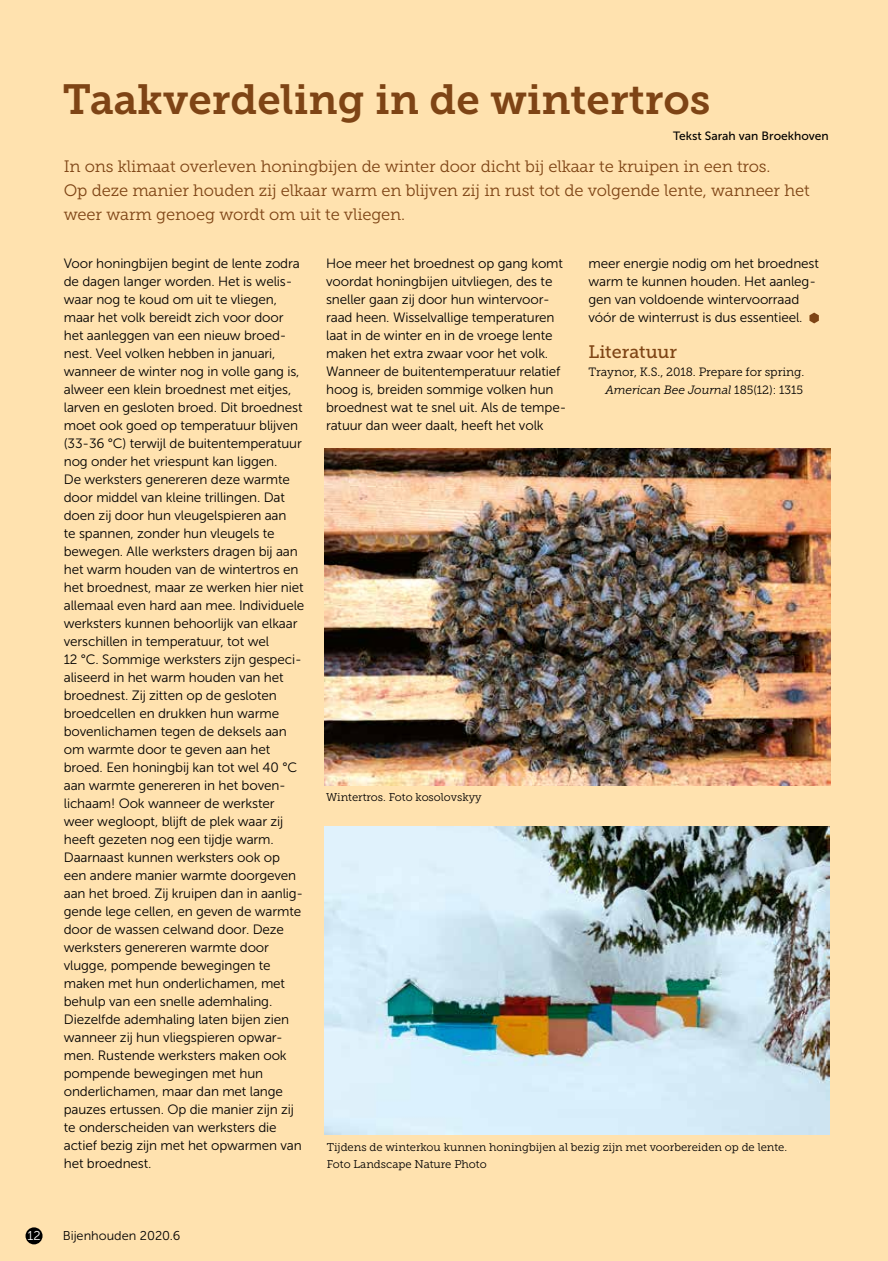
<style>
.page{position:relative;width:888px;height:1261px;background:#ffe2af}
.page>*{position:absolute;margin:0;border:0;box-sizing:border-box;transform-origin:0 0}
.t1{font:42px "Museo Slab 700";color:#7e4415}
.t2{font:18px "Museo Slab 500";color:#7e4415}
.t3{font:16.5px/24px "Museo Slab 300";letter-spacing:-.01em;color:#7e4415}
.t4{font:13.5px/18px "Museo Sans 300";letter-spacing:-.01em;color:#000}
.t5{font:12.75px "Museo Sans 300";color:#000}
.t6{font:12.75px "Museo Sans 300";color:#fff}
.t7{font:12px/18px "Museo Slab 300";letter-spacing:-.005em;color:#000;text-align:right}
.t8{font:12px "Museo Sans 500";color:#000}
.t9{font:11.25px/16.5px "Museo Slab 300";color:#000}
.s1{font-style:italic}
</style>
<div class="page">
<svg style="left:809px;top:313px;width:9px;height:10px"></svg>
<img style="left:325px;top:448px;width:505px;height:337px">
<img style="left:324px;top:826px;width:505px;height:309px">
<div style="left:26px;top:1227px;width:17px;height:17px;background:#000;border-radius:50%"></div>
<h1 class="t1" style="left:63px;top:76px;width:649px">Taakverdeling in de wintertros</h1>
<p class="t3" style="left:64px;top:155px;width:747px">In ons klimaat overleven honingbijen de winter door dicht bij elkaar te kruipen in een tros.<br>Op deze manier houden zij elkaar warm en blijven zij in rust tot de volgende lente, wanneer het weer warm genoeg wordt om uit te vliegen.</p>
<p class="t8" style="left:673px;top:129px;width:157px">Tekst Sarah van Broekhoven</p>
<p class="t4" style="left:64px;top:254px;width:242px">Voor honingbijen begint de lente zodra de dagen langer worden. Het is welis&shy;waar nog te koud om uit te vliegen, maar het volk bereidt zich voor door het aanleggen van een nieuw broed&shy;nest. Veel volken hebben in januari, wanneer de winter nog in volle gang is, alweer een klein broednest met eitjes, larven en gesloten broed. Dit broednest moet ook goed op temperatuur blijven (33-36 °C) terwijl de buitentemperatuur nog onder het vriespunt kan liggen.<br>De werksters genereren deze warmte door middel van kleine trillingen. Dat doen zij door hun vleugelspieren aan<br>te spannen, zonder hun vleugels te bewegen. Alle werksters dragen bij aan het warm houden van de wintertros en het broednest, maar ze werken hier niet allemaal even hard aan mee. Individuele werksters kunnen behoorlijk van elkaar verschillen in temperatuur, tot wel<br>12 °C. Sommige werksters zijn gespeci&shy;aliseerd in het warm houden van het broednest. Zij zitten op de gesloten broedcellen en drukken hun warme bovenlichamen tegen de deksels aan om warmte door te geven aan het broed. Een honingbij kan tot wel 40 °C aan warmte genereren in het boven&shy;lichaam! Ook wanneer de werkster weer wegloopt, blijft de plek waar zij heeft gezeten nog een tijdje warm.<br>Daarnaast kunnen werksters ook op een andere manier warmte doorgeven aan het broed. Zij kruipen dan in aanlig&shy;gende lege cellen, en geven de warmte door de wassen celwand door. Deze werksters genereren warmte door vlugge, pompende bewegingen te maken met hun onderlichamen, met behulp van een snelle ademhaling.<br>Diezelfde ademhaling laten bijen zien wanneer zij hun vliegspieren opwar&shy;men. Rustende werksters maken ook pompende bewegingen met hun onderlichamen, maar dan met lange pauzes ertussen. Op die manier zijn zij te onderscheiden van werksters die actief bezig zijn met het opwarmen van het broednest.</p>
<p class="t4" style="left:588px;top:254px;width:232px">meer energie nodig om het broednest warm te kunnen houden. Het aanleg&shy;gen van voldoende wintervoorraad vóór de winterrust is dus essentieel.</p>
<p class="t4" style="left:326px;top:254px;width:242px">Hoe meer het broednest op gang komt voordat honingbijen uitvliegen, des te sneller gaan zij door hun wintervoor&shy;raad heen. Wisselvallige temperaturen laat in de winter en in de vroege lente maken het extra zwaar voor het volk.<br>Wanneer de buitentemperatuur relatief hoog is, breiden sommige volken hun broednest wat te snel uit. Als de tempe&shy;ratuur dan weer daalt, heeft het volk</p>
<h2 class="t2" style="left:588px;top:342px;width:90px">Literatuur</h2>
<p class="t7" style="left:588px;top:363px;width:217px">Traynor, K.S., 2018. Prepare for spring.<br><span class="s1">American Bee Journal</span> 185(12): 1315</p>
<p class="t9" style="left:326px;top:789px;width:157px">Wintertros. Foto kosolovskyy</p>
<p class="t9" style="left:327px;top:1139px;width:462px">Tijdens de winterkou kunnen honingbijen al bezig zijn met voorbereiden op de lente.<br>Foto Landscape Nature Photo</p>
<p class="t6" style="left:27px;top:1229px;width:15px">12</p>
<p class="t5" style="left:63px;top:1229px;width:119px">Bijenhouden 2020.6</p>
</div>
